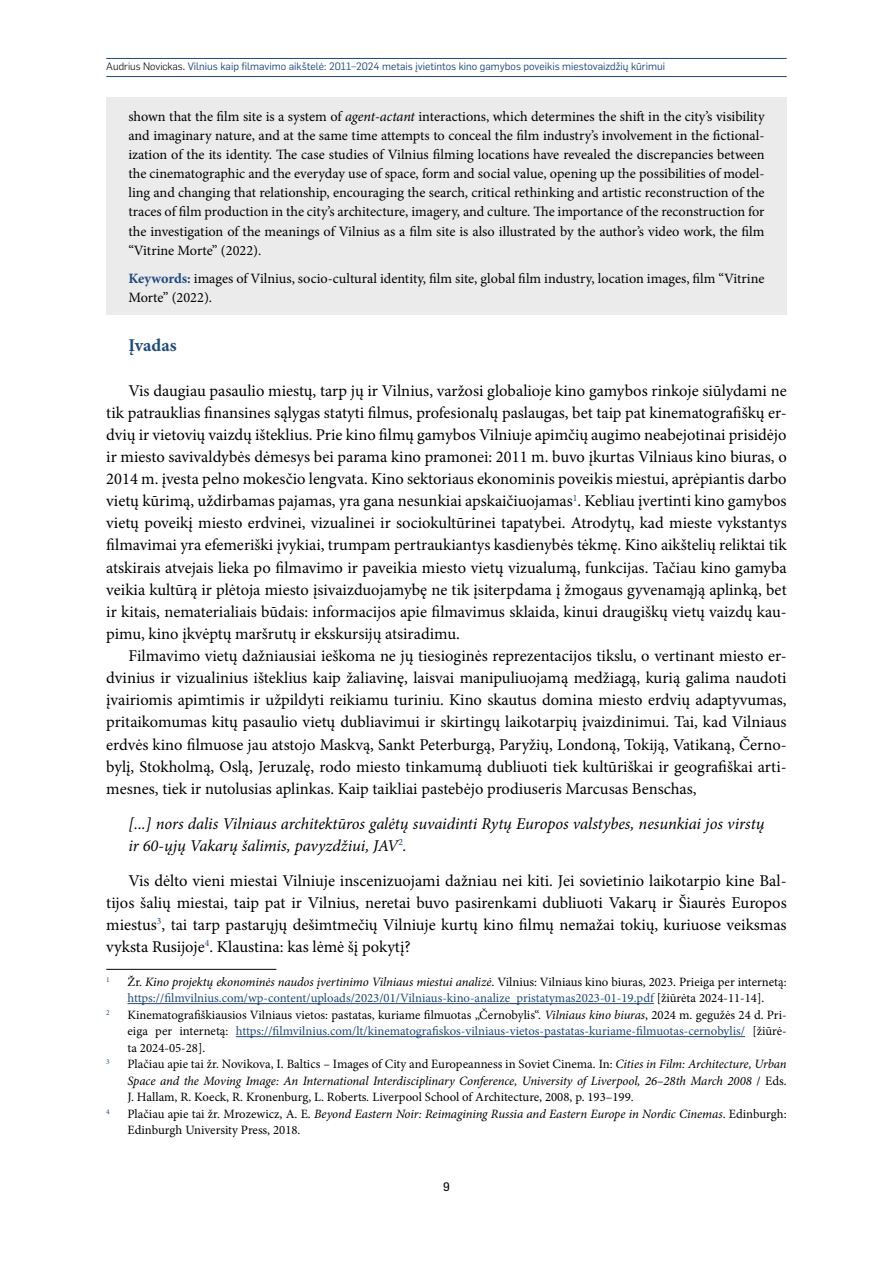
<style>
.page{position:relative;width:893px;height:1263px;background:#fff}
.page>*{position:absolute;margin:0;border:0;box-sizing:border-box;transform-origin:0 0}
.CBold_12{font:700 18px "Minion Pro";color:#1f497d}
.tekstas{font:16.5px/22px "Minion Pro";color:#000;text-align:justify}
.Citata{font:italic 16.5px/22px "Minion Pro";letter-spacing:-.005em;color:#000}
.Abrtract_EN{font:14.25px/19px "Minion Pro";letter-spacing:-.005em;color:#000;text-align:justify}
.Keywords{font:14.25px/19px "Minion Pro";color:#000}
.išnaša{font:12.75px/16.5px "Minion Pro";color:#000;text-align:justify}
.išnaša-2{font:12.75px/16.5px "Minion Pro";color:#1f497d}
.t1{font:12px "Flama";color:#000}
.t2{font:10.5px "Flama";color:#1f497d}
.išnaša-3{font:7.5px "Minion Pro";color:#1f497d}
.s1{font-weight:300;color:#000}
.s2{color:#000}
.s3{font-style:italic}
.s4{font-weight:700;color:#1f497d}
.s5{font-style:italic;color:#000}
.s6{color:#1f497d}
</style>
<div class="page">
<hr style="left:106px;top:76px;width:681px;height:1px;background:#1f497d">
<hr style="left:106px;top:58px;width:681px;height:1px;background:#1f497d">
<div style="left:106px;top:98px;width:681px;height:169px;background:#ebebeb"></div>
<div style="left:106px;top:260px;width:681px;height:55px;background:#ebebeb"></div>
<hr style="left:106px;top:969px;width:170px;height:1px;background:#000">
<hr style="left:128px;top:1003px;width:526px;height:1px;background:#1f497d">
<hr style="left:236px;top:1036px;width:509px;height:1px;background:#1f497d">
<p class="t2" style="left:106px;top:59px;width:560px"><span class="s1">Audrius Novickas</span><span class="s2">.</span> Vilnius kaip filmavimo aikštelė: 2011–2024 metais įvietintos kino gamybos poveikis miestovaizdžių kūrimui</p>
<p class="Abrtract_EN" style="left:128px;top:107px;width:638px">shown that the film site is a system of <span class="s3">agent-actant</span> interactions, which determines the shift in the city’s visibility and imaginary nature, and at the same time attempts to conceal the film industry’s involvement in the fictional&shy;ization of the its identity. The case studies of Vilnius filming locations have revealed the discrepancies between the cinematographic and the everyday use of space, form and social value, opening up the possibilities of model&shy;ling and changing that relationship, encouraging the search, critical rethinking and artistic reconstruction of the traces of film production in the city’s architecture, imagery, and culture. The importance of the reconstruction for the investigation of the meanings of Vilnius as a film site is also illustrated by the author’s video work, the film “Vitrine Morte” (2022).</p>
<p class="Keywords" style="left:128px;top:269px;width:638px"><span class="s4">Keywords:</span> images of Vilnius, socio-cultural identity, film site, global film industry, location images, film “Vitrine<br>Morte” (2022).</p>
<p class="CBold_12" style="left:128px;top:333px;width:50px">Įvadas</p>
<p class="tekstas" style="left:106px;top:379px;width:682px;text-indent:22px">Vis daugiau pasaulio miestų, tarp jų ir Vilnius, varžosi globalioje kino gamybos rinkoje siūlydami ne tik patrauklias finansines sąlygas statyti filmus, profesionalų paslaugas, bet taip pat kinematografiškų er&shy;dvių ir vietovių vaizdų išteklius. Prie kino filmų gamybos Vilniuje apimčių augimo neabejotinai prisidėjo ir miesto savivaldybės dėmesys bei parama kino pramonei: 2011 m. buvo įkurtas Vilniaus kino biuras, o 2014 m. įvesta pelno mokesčio lengvata. Kino sektoriaus ekonominis poveikis miestui, aprėpiantis darbo vietų kūrimą, uždirbamas pajamas, yra gana nesunkiai apskaičiuojamas<sup>1</sup>. Kebliau įvertinti kino gamybos vietų poveikį miesto erdvinei, vizualinei ir sociokultūrinei tapatybei. Atrodytų, kad mieste vykstantys filmavimai yra efemeriški įvykiai, trumpam pertraukiantys kasdienybės tėkmę. Kino aikštelių reliktai tik atskirais atvejais lieka po filmavimo ir paveikia miesto vietų vizualumą, funkcijas. Tačiau kino gamyba veikia kultūrą ir plėtoja miesto įsivaizduojamybę ne tik įsiterpdama į žmogaus gyvenamąją aplinką, bet ir kitais, nematerialiais būdais: informacijos apie filmavimus sklaida, kinui draugiškų vietų vaizdų kau&shy;pimu, kino įkvėptų maršrutų ir ekskursijų atsiradimu.</p>
<p class="tekstas" style="left:106px;top:645px;width:682px;text-indent:22px">Filmavimo vietų dažniausiai ieškoma ne jų tiesioginės reprezentacijos tikslu, o vertinant miesto er&shy;dvinius ir vizualinius išteklius kaip žaliavinę, laisvai manipuliuojamą medžiagą, kurią galima naudoti įvairiomis apimtimis ir užpildyti reikiamu turiniu. Kino skautus domina miesto erdvių adaptyvumas, pritaikomumas kitų pasaulio vietų dubliavimui ir skirtingų laikotarpių įvaizdinimui. Tai, kad Vilniaus erdvės kino filmuose jau atstojo Maskvą, Sankt Peterburgą, Paryžių, Londoną, Tokiją, Vatikaną, Černo&shy;bylį, Stokholmą, Oslą, Jeruzalę, rodo miesto tinkamumą dubliuoti tiek kultūriškai ir geografiškai arti&shy;mesnes, tiek ir nutolusias aplinkas. Kaip taikliai pastebėjo prodiuseris Marcusas Benschas,</p>
<p class="Citata" style="left:128px;top:812px;width:638px">[...] nors dalis Vilniaus architektūros galėtų suvaidinti Rytų Europos valstybes, nesunkiai jos virstų ir 60-ųjų Vakarų šalimis, pavyzdžiui, JAV<sup>2</sup>.</p>
<p class="tekstas" style="left:106px;top:869px;width:682px;text-indent:22px">Vis dėlto vieni miestai Vilniuje inscenizuojami dažniau nei kiti. Jei sovietinio laikotarpio kine Bal&shy;tijos šalių miestai, taip pat ir Vilnius, neretai buvo pasirenkami dubliuoti Vakarų ir Šiaurės Europos miestus<sup>3</sup>, tai tarp pastarųjų dešimtmečių Vilniuje kurtų kino filmų nemažai tokių, kuriuose veiksmas vyksta Rusijoje<sup>4</sup>. Klaustina: kas lėmė šį pokytį?</p>
<p class="išnaša-3" style="left:106px;top:974px;width:5px">1</p>
<p class="išnaša-2" style="left:128px;top:973px;width:661px"><span class="s2">Žr.</span> <span class="s5">Kino projektų ekonominės naudos įvertinimo Vilniaus miestui analizė</span><span class="s2">. Vilnius: Vilniaus kino biuras, 2023. Prieiga per internetą: </span>https://filmvilnius.com/wp-content/uploads/2023/01/Vilniaus-kino-analize_pristatymas2023-01-19.pdf <span class="s2">[žiūrėta 2024-11-14].</span></p>
<p class="išnaša-3" style="left:106px;top:1007px;width:5px">2</p>
<p class="išnaša" style="left:128px;top:1006px;width:661px">Kinematografiškiausios Vilniaus vietos: pastatas, kuriame filmuotas „Černobylis“. <span class="s3">Vilniaus kino biuras</span>, 2024 m. gegužės 24 d. Pri&shy;eiga per internetą: <span class="s6">https://filmvilnius.com/lt/kinematografiskos-vilniaus-vietos-pastatas-kuriame-filmuotas-cernobylis/</span> [žiūrė&shy;ta 2024-05-28].</p>
<p class="išnaša-3" style="left:106px;top:1057px;width:5px">3</p>
<p class="išnaša" style="left:128px;top:1056px;width:661px">Plačiau apie tai žr. Novikova, I. Baltics – Images of City and Europeanness in Soviet Cinema. In: <span class="s3">Cities in Film: Architecture, Urban Space and the Moving Image: An International Interdisciplinary Conference, University of Liverpool, 26–28th March 2008</span> / Eds.<br>J. Hallam, R. Koeck, R. Kronenburg, L. Roberts<span class="s3">.</span> Liverpool School of Architecture, 2008, p. 193–199.</p>
<p class="išnaša-3" style="left:106px;top:1106px;width:5px">4</p>
<p class="išnaša" style="left:128px;top:1105px;width:661px">Plačiau apie tai žr. Mrozewicz, A. E. <span class="s3">Beyond Eastern Noir: Reimagining Russia and Eastern Europe in Nordic Cinemas</span>. Edinburgh:<br>Edinburgh University Press, 2018.</p>
<p class="t1" style="left:443px;top:1179px;width:8px">9</p>
</div>
